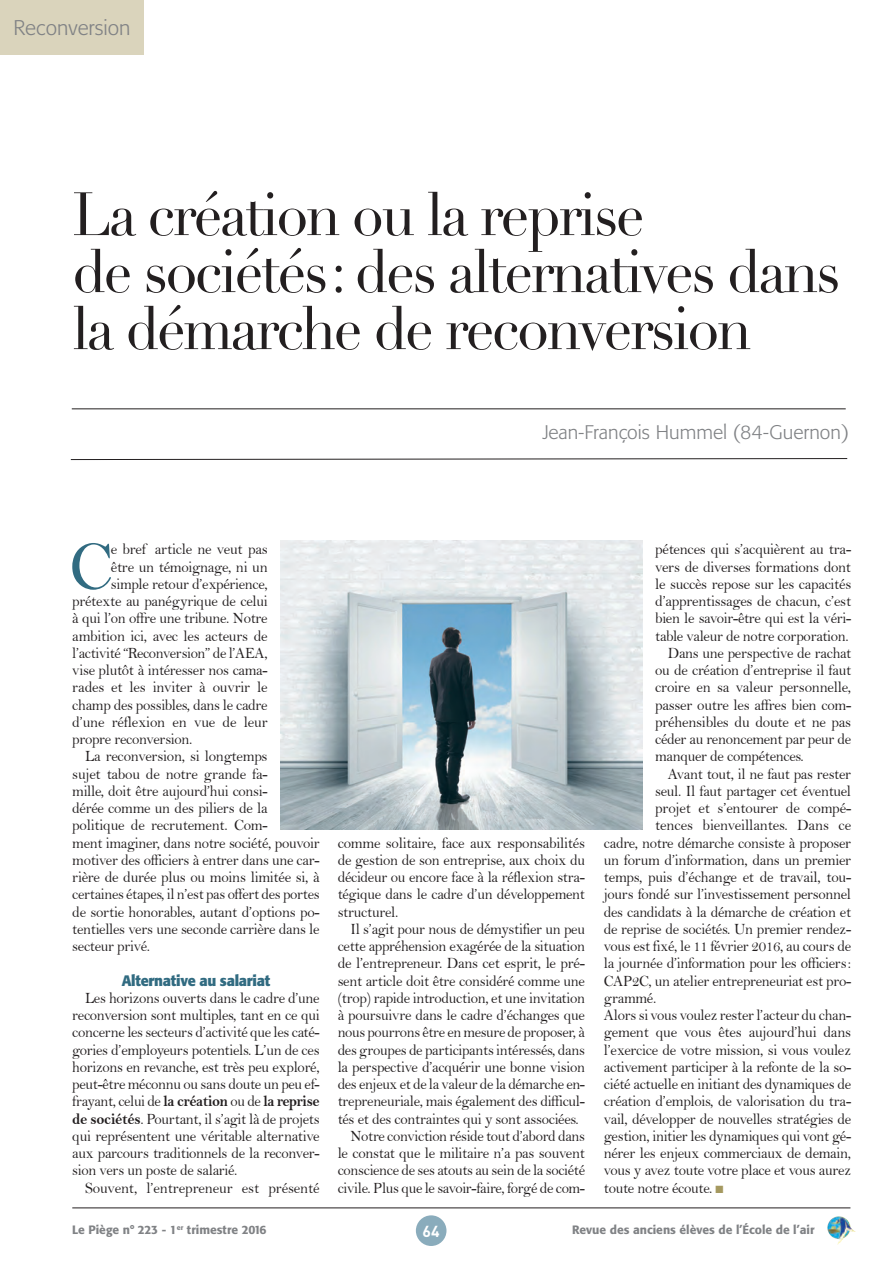
<style>
.page{position:relative;width:893px;height:1263px;background:#fff}
.page>*{position:absolute;margin:0;border:0;box-sizing:border-box;transform-origin:0 0}
.t1{font:70.2px "Bell";color:#316b81;scale:.95 1}
.t2{font:60px/57px "Didot";letter-spacing:-.04em;color:#231f20;scale:.95 1}
.t3{font:300 21px "Formata BQ";color:#808285}
.t4{font:300 19.5px "Formata BQ";color:#808285}
.t5{font:15.75px/17.2px "Bell";letter-spacing:-.02em;color:#231f20;text-align:justify;scale:.95 1}
.t6{font:15.75px/17.2px "Bell";letter-spacing:-.02em;color:#231f20;text-align:justify;scale:.96 1}
.t7{font:15.75px "Bell";letter-spacing:-.02em;color:#231f20;scale:.94 1}
.t8{font:700 15.75px "DIN";color:#fff}
.t9{font:700 15px "Formata BQ";letter-spacing:-.02em;color:#316b81;scale:.95 1}
.t10{font:500 12px "Formata BQ";color:#808285}
.s1{font-family:"Bell MT Bold"}
.s2{color:#a59960}
</style>
<div class="page">
<hr style="left:72px;top:409px;width:774px;height:1px;background:#231f20">
<hr style="left:72px;top:1207px;width:778px;height:1px;background:#231f20">
<img style="left:827px;top:1216px;width:28px;height:28px">
<div style="left:416px;top:1215px;width:30px;height:31px;background:#8aacbc;border-radius:50%"></div>
<div style="left:0;top:0;width:143px;height:55px;background:#dad4bc"></div>
<svg style="left:70px;top:458px;width:778px;height:2px;background:#908e8f"></svg>
<img style="left:280px;top:540px;width:362px;height:290px">
<h3 class="t3" style="left:13px;top:16px;width:119px">Reconversion</h3>
<h2 class="t2" style="left:72px;top:187px;width:810px">La création ou la reprise<br>de sociétés: des alternatives dans la démarche de reconversion</h2>
<p class="t4" style="left:542px;top:421px;width:308px">Jean-François Hummel (84-Guernon)</p>
<h1 class="t1" style="left:69px;top:525px;width:47px">C</h1>
<p class="t6" style="left:111px;top:541px;width:165px">e bref article ne veut pas</p>
<p class="t6" style="left:111px;top:558px;width:165px">être un témoignage, ni un</p>
<p class="t5" style="left:111px;top:575px;width:167px">simple retour d’expérience,</p>
<p class="t5" style="left:72px;top:592px;width:207px">prétexte au panégyrique de celui</p>
<p class="t5" style="left:72px;top:610px;width:207px">à qui l’on offre une tribune. Notre</p>
<p class="t6" style="left:72px;top:627px;width:205px">ambition ici, avec les acteurs de</p>
<p class="t7" style="left:72px;top:643px;width:209px">l’activité “Reconversion” de l’AEA,</p>
<p class="t5" style="left:72px;top:661px;width:207px">vise plutôt à intéresser nos cama-</p>
<p class="t6" style="left:72px;top:679px;width:205px">rades et les inviter à ouvrir le</p>
<p class="t5" style="left:72px;top:696px;width:207px">champ des possibles, dans le cadre</p>
<p class="t6" style="left:72px;top:713px;width:205px">d’une réflexion en vue de leur</p>
<p class="t5" style="left:72px;top:730px;width:128px">propre reconversion.</p>
<p class="t6" style="left:85px;top:748px;width:192px">La reconversion, si longtemps</p>
<p class="t6" style="left:72px;top:765px;width:205px">sujet tabou de notre grande fa-</p>
<p class="t5" style="left:72px;top:782px;width:207px">mille, doit être aujourd’hui consi-</p>
<p class="t5" style="left:72px;top:799px;width:207px">dérée comme un des piliers de la</p>
<p class="t6" style="left:72px;top:817px;width:205px">politique de recrutement. Com-</p>
<p class="t5" style="left:72px;top:834px;width:262px">ment imaginer, dans notre société, pouvoir</p>
<p class="t5" style="left:72px;top:851px;width:262px">motiver des officiers à entrer dans une car-</p>
<p class="t6" style="left:72px;top:868px;width:259px">rière de durée plus ou moins limitée si, à</p>
<p class="t5" style="left:72px;top:886px;width:262px">certaines étapes, il n’est pas offert des portes</p>
<p class="t5" style="left:72px;top:903px;width:262px">de sortie honorables, autant d’options po-</p>
<p class="t5" style="left:72px;top:920px;width:262px">tentielles vers une seconde carrière dans le</p>
<p class="t5" style="left:72px;top:937px;width:84px">secteur privé.</p>
<p class="t9" style="left:122px;top:971px;width:158px">Alternative au salariat</p>
<p class="t5" style="left:72px;top:989px;width:262px;text-indent:13px">Les horizons ouverts dans le cadre d’une reconversion sont multiples, tant en ce qui concerne les secteurs d’activité que les caté&shy;gories d’employeurs potentiels. L’un de ces horizons en revanche, est très peu exploré, peut-être méconnu ou sans doute un peu ef&shy;frayant, celui de <span class="s1">la création</span> ou de <span class="s1">la reprise de sociétés</span>. Pourtant, il s’agit là de projets qui représentent une véritable alternative aux parcours traditionnels de la reconver&shy;sion vers un poste de salarié.</p>
<p class="t6" style="left:85px;top:1179px;width:246px">Souvent, l’entrepreneur est présenté</p>
<p class="t6" style="left:338px;top:834px;width:259px">comme solitaire, face aux responsabilités de gestion de son entreprise, aux choix du décideur ou encore face à la réflexion stra&shy;tégique dans le cadre d’un développement structurel.</p>
<p class="t5" style="left:350px;top:920px;width:248px">Il s’agit pour nous de démystifier un peu</p>
<p class="t5" style="left:338px;top:937px;width:262px">cette appréhension exagérée de la situation</p>
<p class="t6" style="left:338px;top:955px;width:259px">de l’entrepreneur. Dans cet esprit, le pré-</p>
<p class="t5" style="left:338px;top:972px;width:262px">sent article doit être considéré comme une</p>
<p class="t5" style="left:338px;top:989px;width:262px">(trop) rapide introduction, et une invitation</p>
<p class="t5" style="left:338px;top:1006px;width:262px">à poursuivre dans le cadre d’échanges que</p>
<p class="t7" style="left:338px;top:1023px;width:265px">nous pourrons être en mesure de proposer, à</p>
<p class="t5" style="left:338px;top:1041px;width:262px">des groupes de participants intéressés, dans</p>
<p class="t5" style="left:338px;top:1058px;width:262px">la perspective d’acquérir une bonne vision</p>
<p class="t7" style="left:338px;top:1075px;width:265px">des enjeux et de la valeur de la démarche en-</p>
<p class="t5" style="left:338px;top:1093px;width:262px">trepreneuriale, mais également des difficul-</p>
<p class="t5" style="left:338px;top:1110px;width:255px">tés et des contraintes qui y sont associées.</p>
<p class="t5" style="left:350px;top:1127px;width:248px">Notre conviction réside tout d’abord dans</p>
<p class="t5" style="left:338px;top:1144px;width:262px">le constat que le militaire n’a pas souvent</p>
<p class="t5" style="left:338px;top:1162px;width:262px">conscience de ses atouts au sein de la société</p>
<p class="t5" style="left:338px;top:1179px;width:262px">civile. Plus que le savoir-faire, forgé de com-</p>
<p class="t6" style="left:655px;top:541px;width:206px">pétences qui s’acquièrent au tra-</p>
<p class="t6" style="left:655px;top:558px;width:206px">vers de diverses formations dont</p>
<p class="t6" style="left:655px;top:575px;width:206px">le succès repose sur les capacités</p>
<p class="t6" style="left:655px;top:592px;width:206px">d’apprentissages de chacun, c’est</p>
<p class="t5" style="left:655px;top:610px;width:208px">bien le savoir-être qui est la véri-</p>
<p class="t5" style="left:655px;top:627px;width:205px">table valeur de notre corporation.</p>
<p class="t5" style="left:668px;top:644px;width:194px">Dans une perspective de rachat</p>
<p class="t5" style="left:655px;top:661px;width:208px">ou de création d’entreprise il faut</p>
<p class="t6" style="left:655px;top:679px;width:206px">croire en sa valeur personnelle,</p>
<p class="t6" style="left:655px;top:696px;width:206px">passer outre les affres bien com-</p>
<p class="t6" style="left:655px;top:713px;width:206px">préhensibles du doute et ne pas</p>
<p class="t5" style="left:655px;top:730px;width:208px">céder au renoncement par peur de</p>
<p class="t5" style="left:655px;top:748px;width:158px">manquer de compétences.</p>
<p class="t5" style="left:668px;top:765px;width:194px">Avant tout, il ne faut pas rester</p>
<p class="t5" style="left:655px;top:782px;width:208px">seul. Il faut partager cet éventuel</p>
<p class="t6" style="left:655px;top:799px;width:206px">projet et s’entourer de compé-</p>
<p class="t6" style="left:655px;top:817px;width:206px">tences bienveillantes. Dans ce</p>
<p class="t5" style="left:604px;top:834px;width:262px">cadre, notre démarche consiste à proposer</p>
<p class="t6" style="left:604px;top:851px;width:259px">un forum d’information, dans un premier</p>
<p class="t6" style="left:604px;top:868px;width:259px">temps, puis d’échange et de travail, tou-</p>
<p class="t5" style="left:604px;top:886px;width:262px">jours fondé sur l’investissement personnel</p>
<p class="t5" style="left:604px;top:903px;width:262px">des candidats à la démarche de création et</p>
<p class="t5" style="left:604px;top:920px;width:262px">de reprise de sociétés. Un premier rendez-</p>
<p class="t5" style="left:604px;top:937px;width:262px">vous est fixé, le 11 février 2016, au cours de</p>
<p class="t5" style="left:604px;top:955px;width:262px">la journée d’information pour les officiers:</p>
<p class="t5" style="left:604px;top:972px;width:262px">CAP2C, un atelier entrepreneuriat est pro-</p>
<p class="t5" style="left:604px;top:989px;width:57px">grammé.</p>
<p class="t5" style="left:604px;top:1006px;width:262px">Alors si vous voulez rester l’acteur du chan-</p>
<p class="t6" style="left:604px;top:1024px;width:259px">gement que vous êtes aujourd’hui dans</p>
<p class="t5" style="left:604px;top:1041px;width:262px">l’exercice de votre mission, si vous voulez</p>
<p class="t5" style="left:604px;top:1058px;width:262px">activement participer à la refonte de la so-</p>
<p class="t5" style="left:604px;top:1075px;width:262px">ciété actuelle en initiant des dynamiques de</p>
<p class="t5" style="left:604px;top:1093px;width:262px">création d’emplois, de valorisation du tra-</p>
<p class="t5" style="left:604px;top:1110px;width:262px">vail, développer de nouvelles stratégies de</p>
<p class="t5" style="left:604px;top:1127px;width:262px">gestion, initier les dynamiques qui vont gé-</p>
<p class="t5" style="left:604px;top:1144px;width:262px">nérer les enjeux commerciaux de demain,</p>
<p class="t5" style="left:604px;top:1162px;width:262px">vous y avez toute votre place et vous aurez</p>
<p class="t5" style="left:604px;top:1179px;width:128px">toute notre écoute. <span class="s2">■</span></p>
<p class="t10" style="left:72px;top:1222px;width:196px">Le Piège n° 223 - 1<sup>er</sup> trimestre 2016</p>
<p class="t10" style="left:572px;top:1222px;width:244px">Revue des anciens élèves de l’École de l’air</p>
<p class="t8" style="left:423px;top:1221px;width:19px">64</p>
</div>
